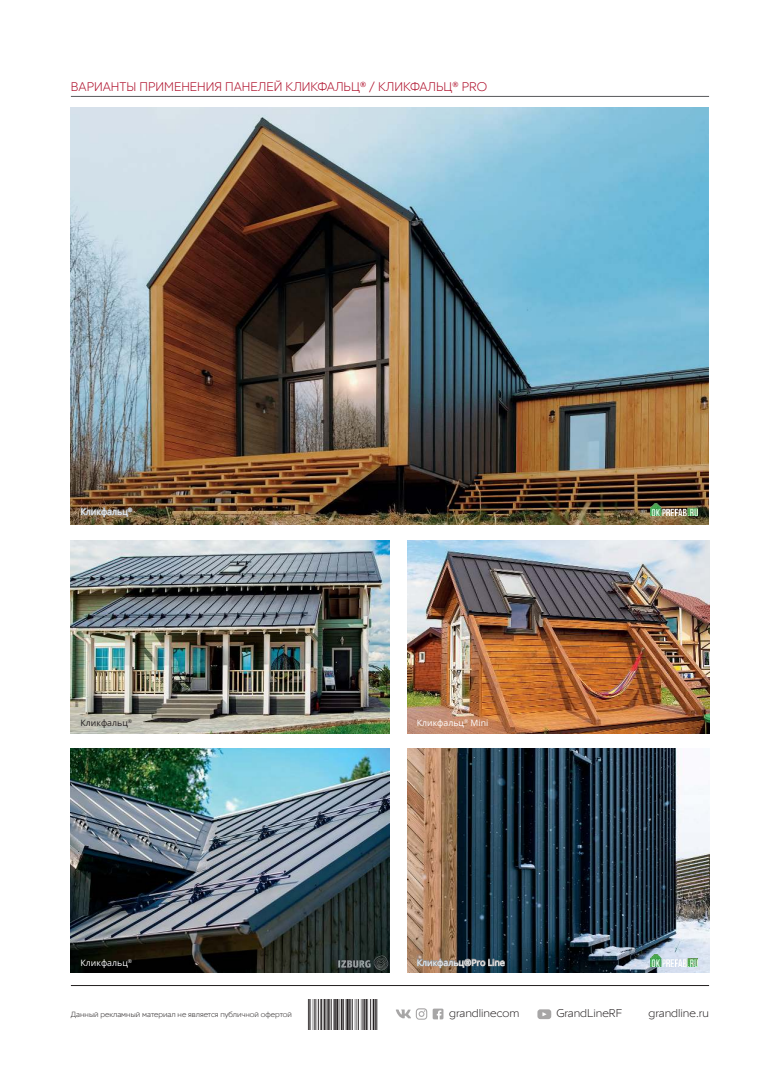
<style>
.page{position:relative;width:780px;height:1088px;background:#fff}
.page>*{position:absolute;margin:0;border:0;box-sizing:border-box;transform-origin:0 0}
.t1{font:300 12.5px "Red Ring";color:#ad0b27}
.t2{font:300 11.25px "Red Ring";color:#231f20}
.t3{font:8.75px "Open Sans";color:#fff}
.t4{font:8.75px "Open Sans";color:#231f20}
.t5{font:300 7.5px "Red Ring";color:#231f20}
</style>
<div class="page">
<hr style="left:71px;top:985px;width:638px;height:1px;background:#231f20">
<svg style="left:537px;top:1009px;width:14px;height:10px"></svg>
<svg style="left:396px;top:1008px;width:47px;height:11px"></svg>
<img style="left:307px;top:999px;width:71px;height:30px">
<img style="left:71px;top:540px;width:319px;height:193px">
<img style="left:407px;top:748px;width:302px;height:224px">
<img style="left:407px;top:540px;width:302px;height:193px">
<img style="left:71px;top:748px;width:319px;height:224px">
<img style="left:71px;top:107px;width:637px;height:417px">
<hr style="left:71px;top:96px;width:638px;height:1px;background:#58595b">
<svg style="left:80px;top:506px;width:53px;height:13px"></svg>
<svg style="left:416px;top:957px;width:89px;height:12px"></svg>
<img style="left:650px;top:954px;width:47px;height:12px">
<img style="left:650px;top:503px;width:47px;height:12px">
<h1 class="t1" style="left:71px;top:81px;width:417px">ВАРИАНТЫ ПРИМЕНЕНИЯ ПАНЕЛЕЙ КЛИКФАЛЬЦ<sup>®</sup> / КЛИКФАЛЬЦ<sup>®</sup> PRO</h1>
<p class="t3" style="left:81px;top:505px;width:53px">Кликфальц<sup>®</sup></p>
<p class="t4" style="left:81px;top:716px;width:53px">Кликфальц<sup>®</sup></p>
<p class="t3" style="left:81px;top:956px;width:53px">Кликфальц<sup>®</sup></p>
<p class="t3" style="left:417px;top:716px;width:73px">Кликфальц<sup>®</sup> Mini</p>
<p class="t3" style="left:417px;top:956px;width:89px">Кликфальц®Pro Line</p>
<p class="t5" style="left:71px;top:1011px;width:222px">Данный рекламный материал не является публичной офертой</p>
<p class="t2" style="left:449px;top:1009px;width:72px">grandlinecom</p>
<p class="t2" style="left:556px;top:1009px;width:67px">GrandLineRF</p>
<p class="t2" style="left:648px;top:1008px;width:62px">grandline.ru</p>
</div>
